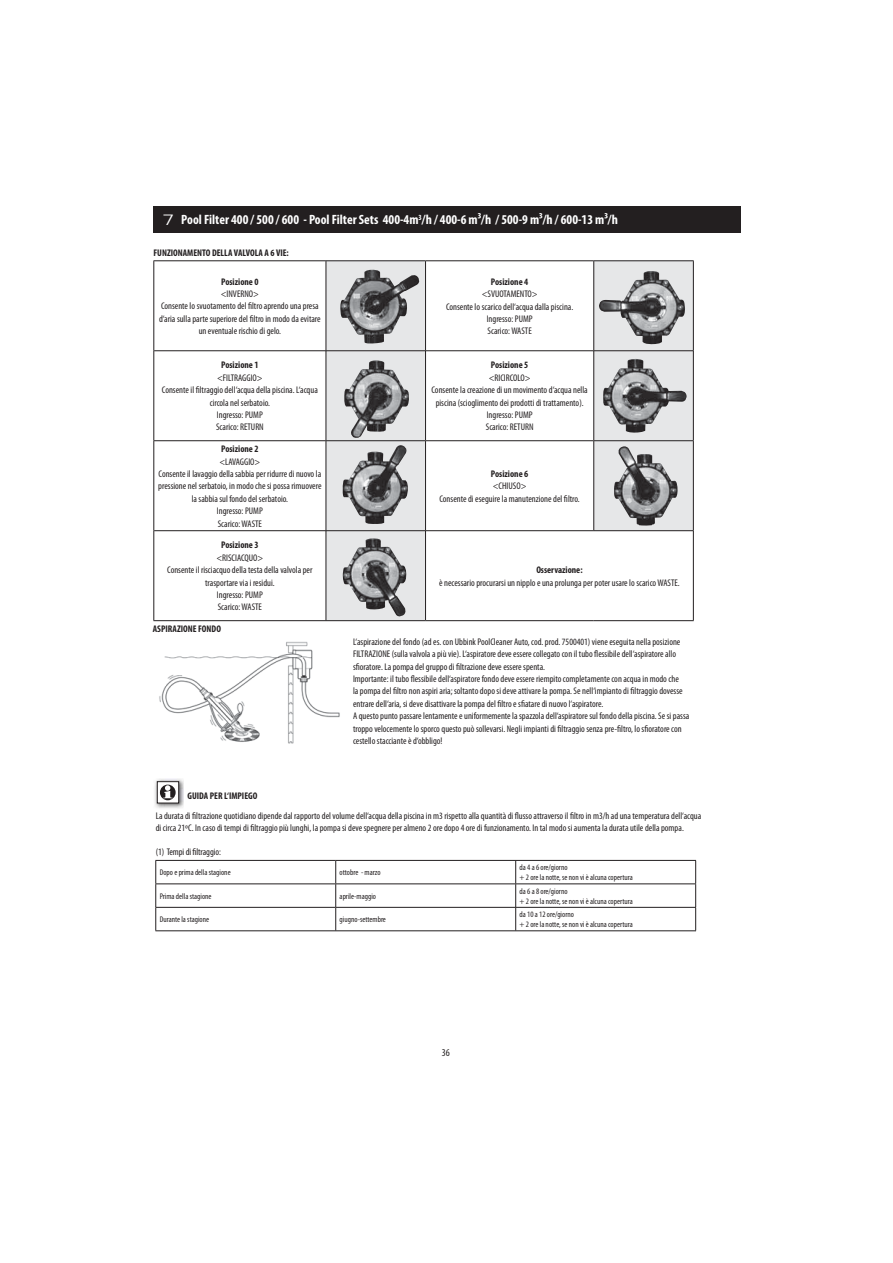
<style>
.page{position:relative;width:893px;height:1263px;background:#fff}
.page>*{position:absolute;margin:0;border:0;box-sizing:border-box;transform-origin:0 0}
.t1{font:700 condensed 13.5px "Myriad Pro";color:#fff}
.t2{font:condensed 10.5px "Myriad Pro";color:#231f20}
.t3{font:condensed 9.6px/12.5px "Myriad Pro";color:#231f20;text-align:center}
.t4{font:700 condensed 9.6px "Myriad Pro";color:#231f20}
.t5{font:condensed 8.25px/9.9px "Myriad Pro";color:#231f20}
</style>
<div class="page">
<div style="left:153px;top:206px;width:587px;height:27px;background:#231f20"></div>
<img style="left:159px;top:641px;width:181px;height:103px">
<div style="left:327px;top:261px;width:98px;height:359px;background:#e6e7e8"></div>
<svg style="left:594px;top:261px;width:99px;height:269px"></svg>
<hr style="left:153px;top:260px;width:173px;height:1px;background:#231f20">
<hr style="left:153px;top:261px;width:1px;height:90px;background:#231f20">
<hr style="left:326px;top:260px;width:99px;height:1px;background:#231f20">
<hr style="left:326px;top:261px;width:1px;height:90px;background:#231f20">
<hr style="left:425px;top:260px;width:169px;height:1px;background:#231f20">
<hr style="left:425px;top:261px;width:1px;height:90px;background:#231f20">
<hr style="left:594px;top:260px;width:100px;height:1px;background:#231f20">
<hr style="left:593px;top:261px;width:1px;height:90px;background:#231f20">
<hr style="left:693px;top:261px;width:1px;height:90px;background:#231f20">
<hr style="left:153px;top:351px;width:1px;height:89px;background:#231f20">
<hr style="left:326px;top:351px;width:1px;height:89px;background:#231f20">
<hr style="left:425px;top:351px;width:1px;height:89px;background:#231f20">
<hr style="left:593px;top:351px;width:1px;height:89px;background:#231f20">
<hr style="left:693px;top:351px;width:1px;height:89px;background:#231f20">
<hr style="left:153px;top:440px;width:173px;height:1px;background:#231f20">
<hr style="left:153px;top:441px;width:1px;height:90px;background:#231f20">
<hr style="left:326px;top:440px;width:99px;height:1px;background:#231f20">
<hr style="left:326px;top:441px;width:1px;height:90px;background:#231f20">
<hr style="left:425px;top:440px;width:169px;height:1px;background:#231f20">
<hr style="left:425px;top:441px;width:1px;height:90px;background:#231f20">
<hr style="left:594px;top:440px;width:100px;height:1px;background:#231f20">
<hr style="left:593px;top:441px;width:1px;height:90px;background:#231f20">
<hr style="left:693px;top:441px;width:1px;height:90px;background:#231f20">
<hr style="left:153px;top:531px;width:1px;height:89px;background:#231f20">
<hr style="left:326px;top:531px;width:1px;height:89px;background:#231f20">
<hr style="left:425px;top:531px;width:1px;height:89px;background:#231f20">
<hr style="left:693px;top:531px;width:1px;height:89px;background:#231f20">
<hr style="left:153px;top:620px;width:272px;height:1px;background:#231f20">
<hr style="left:425px;top:620px;width:169px;height:1px;background:#231f20">
<hr style="left:594px;top:620px;width:100px;height:1px;background:#231f20">
<hr style="left:154px;top:351px;width:271px;height:1px;background:#231f20">
<hr style="left:425px;top:351px;width:169px;height:1px;background:#231f20">
<hr style="left:594px;top:351px;width:99px;height:1px;background:#231f20">
<hr style="left:154px;top:530px;width:271px;height:1px;background:#231f20">
<hr style="left:425px;top:530px;width:169px;height:1px;background:#231f20">
<hr style="left:594px;top:530px;width:99px;height:1px;background:#231f20">
<img style="left:613px;top:446px;width:65px;height:80px">
<img style="left:603px;top:359px;width:83px;height:74px">
<img style="left:599px;top:271px;width:87px;height:74px">
<img style="left:342px;top:445px;width:66px;height:79px">
<img style="left:343px;top:538px;width:64px;height:79px">
<img style="left:344px;top:360px;width:66px;height:79px">
<img style="left:339px;top:270px;width:81px;height:74px">
<img style="left:154px;top:779px;width:30px;height:30px">
<div style="left:157px;top:782px;width:22px;height:21px;background:#fff"></div>
<svg style="left:160px;top:785px;width:16px;height:15px"></svg>
<svg style="left:163px;top:785px;width:10px;height:13px"></svg>
<div style="left:157px;top:781px;width:22px;height:22px;border:1px solid #231f20"></div>
<svg style="left:335px;top:861px;width:1px;height:69px"></svg>
<svg style="left:515px;top:861px;width:1px;height:69px"></svg>
<hr style="left:155px;top:860px;width:181px;height:1px;background:#231f20">
<hr style="left:336px;top:860px;width:360px;height:1px;background:#231f20">
<hr style="left:155px;top:884px;width:181px;height:1px;background:#231f20">
<hr style="left:336px;top:884px;width:360px;height:1px;background:#231f20">
<hr style="left:155px;top:907px;width:181px;height:1px;background:#231f20">
<svg style="left:155px;top:861px;width:1px;height:69px"></svg>
<hr style="left:336px;top:907px;width:360px;height:1px;background:#231f20">
<svg style="left:695px;top:861px;width:1px;height:69px"></svg>
<hr style="left:155px;top:930px;width:541px;height:1px;background:#231f20">
<h1 class="t1" style="left:181px;top:215px;width:438px">Pool Filter 400 / 500 / 600 - Pool Filter Sets 400-4m<sup>3</sup>/h / 400-6 m3/h / 500-9 m3/h / 600-13 m3/h</h1>
<p class="t4" style="left:153px;top:250px;width:137px">FUNZIONAMENTO DELLA VALVOLA A 6 VIE:</p>
<p class="t4" style="left:221px;top:278px;width:39px">Posizione 0</p>
<p class="t3" style="left:159px;top:288px;width:163px">&lt;INVERNO&gt;<br>Consente lo svuotamento del filtro aprendo una presa d‘aria sulla parte superiore del filtro in modo da evitare un eventuale rischio di gelo.</p>
<p class="t4" style="left:221px;top:361px;width:39px">Posizione 1</p>
<p class="t3" style="left:162px;top:372px;width:157px">&lt;FILTRAGGIO&gt;<br>Consente il filtraggio dell‘acqua della piscina. L‘acqua circola nel serbatoio.<br>Ingresso: PUMP<br>Scarico: RETURN</p>
<p class="t4" style="left:221px;top:445px;width:39px">Posizione 2</p>
<p class="t3" style="left:158px;top:456px;width:165px">&lt;LAVAGGIO&gt;<br>Consente il lavaggio della sabbia per ridurre di nuovo la pressione nel serbatoio, in modo che si possa rimuovere la sabbia sul fondo del serbatoio.<br>Ingresso: PUMP<br>Scarico:WASTE</p>
<p class="t4" style="left:221px;top:541px;width:39px">Posizione 3</p>
<p class="t3" style="left:167px;top:552px;width:147px">&lt;RISCIACQUO&gt;<br>Consente il risciacquo della testa della valvola per trasportare via i residui.<br>Ingresso: PUMP<br>Scarico:WASTE</p>
<p class="t4" style="left:153px;top:625px;width:70px">ASPIRAZIONE FONDO</p>
<p class="t4" style="left:491px;top:278px;width:39px">Posizione 4</p>
<p class="t3" style="left:446px;top:288px;width:129px">&lt;SVUOTAMENTO&gt;<br>Consente lo scarico dell‘acqua dalla piscina.<br>Ingresso: PUMP<br>Scarico:WASTE</p>
<p class="t4" style="left:491px;top:361px;width:39px">Posizione 5</p>
<p class="t3" style="left:431px;top:372px;width:158px">&lt;RICIRCOLO&gt;<br>Consente la creazione di un movimento d‘acqua nella piscina (scioglimento dei prodotti di trattamento).<br>Ingresso: PUMP<br>Scarico: RETURN</p>
<p class="t4" style="left:491px;top:470px;width:39px">Posizione 6</p>
<p class="t3" style="left:439px;top:481px;width:142px">&lt;CHIUSO&gt;<br>Consente di eseguire la manutenzione del filtro.</p>
<p class="t4" style="left:536px;top:566px;width:48px">Osservazione:</p>
<p class="t3" style="left:439px;top:577px;width:242px">è necessario procurarsi un nipplo e una prolunga per poter usare lo scaricoWASTE.</p>
<p class="t3" style="left:353px;top:636px;width:338px;text-align:left">L‘aspirazione del fondo (ad es. con Ubbink PoolCleaner Auto, cod. prod. 7500401) viene eseguita nella posizione FILTRAZIONE (sulla valvola a più vie). L‘aspiratore deve essere collegato con il tubo flessibile dell‘aspiratore allo sfioratore. La pompa del gruppo di filtrazione deve essere spenta.<br>Importante: il tubo flessibile dell‘aspiratore fondo deve essere riempito completamente con acqua in modo che<br>la pompa del filtro non aspiri aria; soltanto dopo si deve attivare la pompa. Se nell‘impianto di filtraggio dovesse entrare dell‘aria, si deve disattivare la pompa del filtro e sfiatare di nuovo l‘aspiratore.<br>A questo punto passare lentamente e uniformemente la spazzola dell‘aspiratore sul fondo della piscina. Se si passa troppo velocemente lo sporco questo può sollevarsi. Negli impianti di filtraggio senza pre-filtro, lo sfioratore con cestello stacciante è d‘obbligo!</p>
<p class="t4" style="left:188px;top:792px;width:71px">GUIDA PER L‘IMPIEGO</p>
<p class="t3" style="left:156px;top:810px;width:547px;text-align:left">La durata di filtrazione quotidiano dipende dal rapporto del volume dell‘acqua della piscina in m3 rispetto alla quantità di flusso attraverso il filtro in m3/h ad una temperatura dell‘acqua di circa 21ºC. In caso di tempi di filtraggio più lunghi, la pompa si deve spegnere per almeno 2 ore dopo 4 ore di funzionamento. In tal modo si aumenta la durata utile della pompa.</p>
<p class="t3" style="left:156px;top:846px;width:67px">(1) Tempidi filtraggio:</p>
<p class="t5" style="left:160px;top:868px;width:72px">Dopo e prima della stagione</p>
<p class="t5" style="left:340px;top:868px;width:42px">ottobre - marzo</p>
<p class="t5" style="left:520px;top:863px;width:115px">da 4 a 6 ore/giorno<br>+ 2 ore la notte, se non vi è alcuna copertura</p>
<p class="t5" style="left:160px;top:892px;width:53px">Prima della stagione</p>
<p class="t5" style="left:340px;top:892px;width:38px">aprile-maggio</p>
<p class="t5" style="left:520px;top:887px;width:115px">da 6 a 8 ore/giorno<br>+ 2 ore la notte, se non vi è alcuna copertura</p>
<p class="t5" style="left:160px;top:915px;width:51px">Durante la stagione</p>
<p class="t5" style="left:340px;top:915px;width:48px">giugno-settembre</p>
<p class="t5" style="left:520px;top:910px;width:115px">da 10 a 12 ore/giorno<br>+ 2 ore la notte, se non vi è alcuna copertura</p>
<p class="t2" style="left:442px;top:1049px;width:10px">36</p>
</div>
